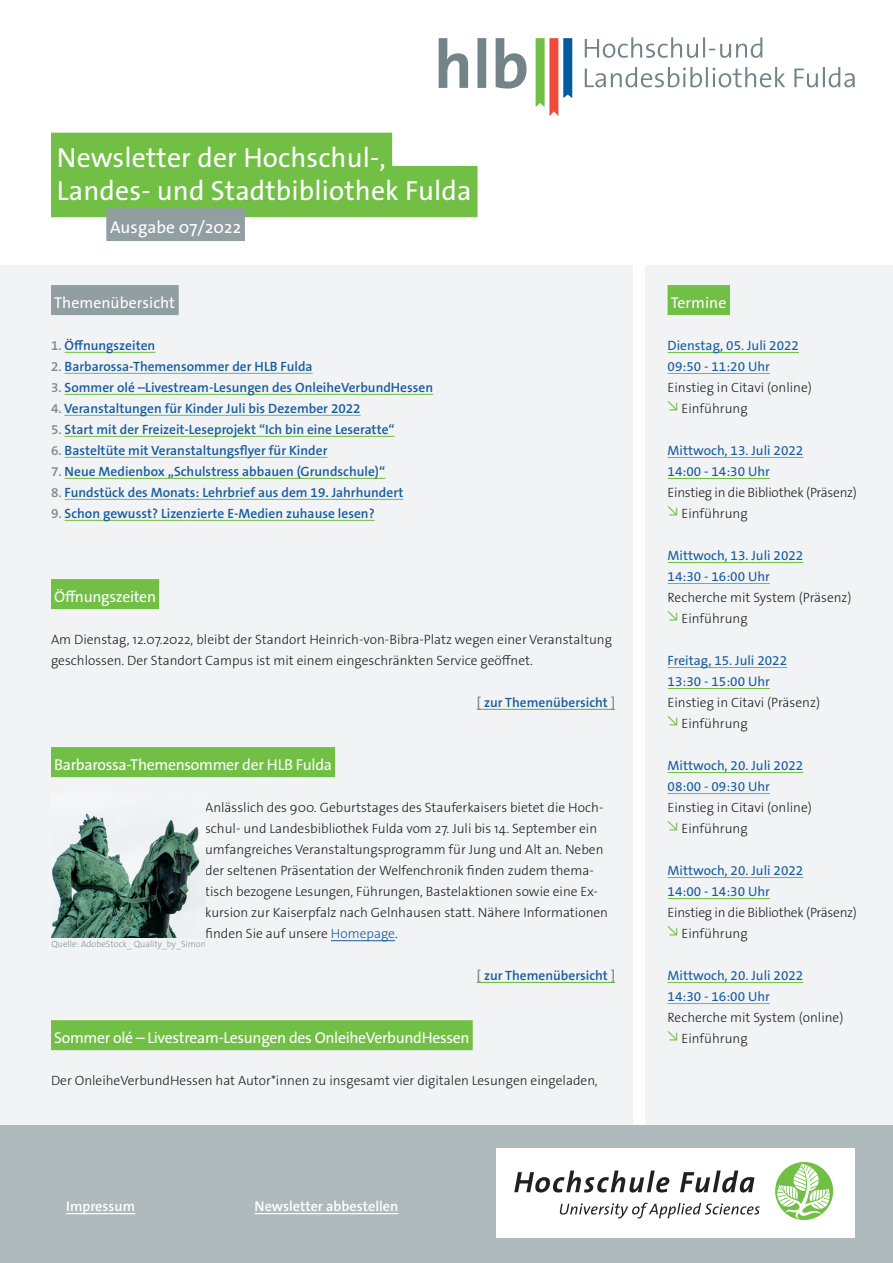
<style>
.page{position:relative;width:893px;height:1263px;background:#fff}
.page>*{position:absolute;margin:0;border:0;box-sizing:border-box;transform-origin:0 0}
.Titel-Headline{font:27.75px/33.3px "The Sans Os F";letter-spacing:.005em;color:#fff}
.Titel-Subheadline{font:17.25px "The Sans Os F";letter-spacing:.005em;color:#fff}
.Copy_Headline_HFD-Gr{font:15.75px "The Sans Os F";letter-spacing:-.02em;color:#fff}
.Copy_Headline_HFD-Gr-2{font:15.75px "The Sans Os F";letter-spacing:.005em;color:#fff}
.t1{font:600 14.25px "The Sans Os F";color:#fff}
.Copy_Headline_HFD-Gr-3{font:300 13.5px/21px "The Sans Os F";color:#231f20}
.Copy_Auszeichnung_03{font:600 13.5px "The Sans Os F";color:#175d9e}
.Copy_Auszeichnung_01{font:13.5px "The Sans Os F";color:#175d9e}
.Copy{font:300 13.5px "The Sans Os F";color:#231f20}
.Copy-2{font:300 13.5px "The Sans Os F";letter-spacing:-.02em;color:#231f20}
.Copy_Link{font:600 13.5px "The Sans Os F";color:#175d9e}
.t2{font:200 9px "The Sans Os F";color:#728488}
.s1{color:#7a8d91}
.s2{color:#175d9e}
</style>
<div class="page">
<div style="left:0;top:266px;width:632px;height:859px;background:#f1f3f4"></div>
<div style="left:645px;top:266px;width:248px;height:859px;background:#f1f3f4"></div>
<div style="left:0;top:1125px;width:893px;height:138px;background:#afbabd"></div>
<hr style="left:66px;top:1213px;width:69px;height:1px;background:#fff">
<hr style="left:255px;top:1213px;width:143px;height:1px;background:#fff">
<div style="left:496px;top:1148px;width:359px;height:90px;background:#fff"></div>
<div style="left:775px;top:1162px;width:58px;height:58px;background:#71bf44;border-radius:50%"></div>
<svg style="left:777px;top:1163px;width:53px;height:55px"></svg>
<svg style="left:514px;top:1170px;width:155px;height:22px"></svg>
<svg style="left:680px;top:1170px;width:74px;height:22px"></svg>
<svg style="left:559px;top:1203px;width:201px;height:15px"></svg>
<div style="left:51px;top:133px;width:341px;height:51px;background:#71bf44"></div>
<div style="left:51px;top:166px;width:427px;height:51px;background:#71bf44"></div>
<div style="left:106px;top:208px;width:139px;height:33px;background:#929fa2"></div>
<div style="left:51px;top:579px;width:108px;height:30px;background:#71bf44"></div>
<hr style="left:477px;top:709px;width:138px;height:1px;background:#71bf44">
<div style="left:51px;top:747px;width:284px;height:30px;background:#71bf44"></div>
<hr style="left:331px;top:940px;width:64px;height:1px;background:#175d9e">
<hr style="left:477px;top:982px;width:138px;height:1px;background:#71bf44">
<div style="left:51px;top:1020px;width:422px;height:30px;background:#71bf44"></div>
<div style="left:668px;top:285px;width:62px;height:30px;background:#71bf44"></div>
<hr style="left:668px;top:352px;width:131px;height:1px;background:#71bf44">
<hr style="left:668px;top:373px;width:102px;height:1px;background:#71bf44">
<hr style="left:668px;top:457px;width:135px;height:1px;background:#71bf44">
<hr style="left:668px;top:478px;width:102px;height:1px;background:#71bf44">
<hr style="left:668px;top:562px;width:135px;height:1px;background:#71bf44">
<hr style="left:668px;top:583px;width:102px;height:1px;background:#71bf44">
<hr style="left:668px;top:667px;width:119px;height:1px;background:#71bf44">
<hr style="left:668px;top:688px;width:102px;height:1px;background:#71bf44">
<hr style="left:668px;top:772px;width:135px;height:1px;background:#71bf44">
<hr style="left:668px;top:793px;width:102px;height:1px;background:#71bf44">
<hr style="left:668px;top:877px;width:135px;height:1px;background:#71bf44">
<hr style="left:668px;top:898px;width:102px;height:1px;background:#71bf44">
<hr style="left:668px;top:982px;width:135px;height:1px;background:#71bf44">
<hr style="left:668px;top:1003px;width:102px;height:1px;background:#71bf44">
<div style="left:51px;top:285px;width:128px;height:30px;background:#929fa2"></div>
<hr style="left:65px;top:352px;width:90px;height:1px;background:#71bf44">
<hr style="left:65px;top:373px;width:248px;height:1px;background:#71bf44">
<hr style="left:65px;top:394px;width:368px;height:1px;background:#71bf44">
<hr style="left:64px;top:415px;width:297px;height:1px;background:#71bf44">
<hr style="left:65px;top:436px;width:330px;height:1px;background:#71bf44">
<hr style="left:65px;top:457px;width:262px;height:1px;background:#71bf44">
<hr style="left:65px;top:478px;width:320px;height:1px;background:#71bf44">
<hr style="left:65px;top:499px;width:338px;height:1px;background:#71bf44">
<hr style="left:65px;top:520px;width:310px;height:1px;background:#71bf44">
<svg style="left:585px;top:67px;width:270px;height:20px"></svg>
<svg style="left:585px;top:37px;width:177px;height:21px"></svg>
<svg style="left:439px;top:38px;width:88px;height:51px"></svg>
<svg style="left:536px;top:38px;width:36px;height:78px"></svg>
<img style="left:52px;top:813px;width:148px;height:124px">
<p class="Titel-Headline" style="left:57px;top:141px;width:416px">Newsletter der Hochschul-,<br>Landes- und Stadtbibliothek Fulda</p>
<p class="Titel-Subheadline" style="left:110px;top:216px;width:132px">Ausgabe 07/2022</p>
<p class="Copy_Headline_HFD-Gr-2" style="left:54px;top:292px;width:123px">Themenübersicht</p>
<p class="Copy_Auszeichnung_03" style="left:51px;top:336px;width:106px"><span class="s1">1.</span> Öffnungszeiten</p>
<p class="Copy_Auszeichnung_03" style="left:51px;top:357px;width:263px"><span class="s1">2.</span> Barbarossa-Themensommer der HLB Fulda</p>
<p class="Copy_Auszeichnung_03" style="left:51px;top:378px;width:384px"><span class="s1">3.</span> Sommer olé –Livestream-Lesungen des OnleiheVerbundHessen</p>
<p class="Copy_Auszeichnung_03" style="left:51px;top:399px;width:311px"><span class="s1">4.</span> Veranstaltungen für Kinder Juli bis Dezember 2022</p>
<p class="Copy_Auszeichnung_03" style="left:51px;top:420px;width:345px"><span class="s1">5.</span> Start mit der Freizeit-Leseprojekt “Ich bin eine Leseratte“</p>
<p class="Copy_Auszeichnung_03" style="left:51px;top:441px;width:278px"><span class="s1">6.</span> Basteltüte mit Veranstaltungsflyer für Kinder</p>
<p class="Copy_Auszeichnung_03" style="left:51px;top:462px;width:336px"><span class="s1">7.</span> Neue Medienbox „Schulstress abbauen (Grundschule)“</p>
<p class="Copy_Auszeichnung_03" style="left:51px;top:483px;width:354px"><span class="s1">8.</span> Fundstück des Monats: Lehrbrief aus dem 19. Jahrhundert</p>
<p class="Copy_Auszeichnung_03" style="left:51px;top:504px;width:325px"><span class="s1">9.</span> Schon gewusst? Lizenzierte E-Medien zuhause lesen?</p>
<p class="Copy_Headline_HFD-Gr" style="left:54px;top:586px;width:103px">Öffnungszeiten</p>
<p class="Copy_Headline_HFD-Gr-3" style="left:51px;top:629px;width:562px">Am Dienstag, 12.07.2022, bleibt der Standort Heinrich-von-Bibra-Platz wegen einer Veranstaltung geschlossen. Der Standort Campus ist mit einem eingeschränkten Service geöffnet.</p>
<p class="Copy_Link" style="left:477px;top:693px;width:140px"><span class="s1">[</span> zur Themenübersicht <span class="s1">]</span></p>
<p class="Copy_Headline_HFD-Gr" style="left:54px;top:754px;width:279px">Barbarossa-Themensommer der HLB Fulda</p>
<p class="Copy_Headline_HFD-Gr-3" style="left:205px;top:797px;width:404px">Anlässlich des 900. Geburtstages des Stauferkaisers bietet die Hoch&shy;schul- und Landesbibliothek Fulda vom 27. Juli bis 14. September ein umfangreiches Veranstaltungsprogramm für Jung und Alt an. Neben der seltenen Präsentation der Welfenchronik finden zudem thema&shy;tisch bezogene Lesungen, Führungen, Bastelaktionen sowie eine Ex&shy;kursion zur Kaiserpfalz nach Gelnhausen statt. Nähere Informationen finden Sie auf unsere <span class="s2">Homepage</span>.</p>
<p class="Copy_Link" style="left:477px;top:966px;width:140px"><span class="s1">[</span> zur Themenübersicht <span class="s1">]</span></p>
<p class="t2" style="left:52px;top:938px;width:156px">Quelle: AdobeStock_ Quality_by_Simon</p>
<p class="Copy_Headline_HFD-Gr" style="left:54px;top:1027px;width:417px">Sommer olé – Livestream-Lesungen des OnleiheVerbundHessen</p>
<p class="Copy_Headline_HFD-Gr-3" style="left:51px;top:1070px;width:548px">Der OnleiheVerbundHessen hat Autor*innen zu insgesamt vier digitalen Lesungen eingeladen,</p>
<p class="t1" style="left:66px;top:1197px;width:70px">Impressum</p>
<p class="t1" style="left:255px;top:1197px;width:145px">Newsletter abbestellen</p>
<p class="Copy_Headline_HFD-Gr-2" style="left:671px;top:292px;width:57px">Termine</p>
<p class="Copy_Auszeichnung_01" style="left:668px;top:336px;width:133px">Dienstag, 05. Juli 2022</p>
<p class="Copy_Auszeichnung_01" style="left:668px;top:357px;width:104px">09:50 - 11:20 Uhr</p>
<p class="Copy" style="left:668px;top:378px;width:146px">Einstieg in Citavi (online)</p>
<p class="Copy_Headline_HFD-Gr-3" style="left:668px;top:398px;width:81px"><sup>↘</sup> Einführung</p>
<p class="Copy_Auszeichnung_01" style="left:668px;top:441px;width:137px">Mittwoch, 13. Juli 2022</p>
<p class="Copy_Auszeichnung_01" style="left:668px;top:462px;width:104px">14:00 - 14:30 Uhr</p>
<p class="Copy-2" style="left:668px;top:483px;width:191px">Einstieg in die Bibliothek (Präsenz)</p>
<p class="Copy_Headline_HFD-Gr-3" style="left:668px;top:503px;width:81px"><sup>↘</sup> Einführung</p>
<p class="Copy_Auszeichnung_01" style="left:668px;top:546px;width:137px">Mittwoch, 13. Juli 2022</p>
<p class="Copy_Auszeichnung_01" style="left:668px;top:567px;width:104px">14:30 - 16:00 Uhr</p>
<p class="Copy" style="left:668px;top:588px;width:186px">Recherche mit System (Präsenz)</p>
<p class="Copy_Headline_HFD-Gr-3" style="left:668px;top:608px;width:81px"><sup>↘</sup> Einführung</p>
<p class="Copy_Auszeichnung_01" style="left:668px;top:651px;width:121px">Freitag, 15. Juli 2022</p>
<p class="Copy_Auszeichnung_01" style="left:668px;top:672px;width:104px">13:30 - 15:00 Uhr</p>
<p class="Copy" style="left:668px;top:693px;width:154px">Einstieg in Citavi (Präsenz)</p>
<p class="Copy_Headline_HFD-Gr-3" style="left:668px;top:713px;width:81px"><sup>↘</sup> Einführung</p>
<p class="Copy_Auszeichnung_01" style="left:668px;top:756px;width:137px">Mittwoch, 20. Juli 2022</p>
<p class="Copy_Auszeichnung_01" style="left:668px;top:777px;width:104px">08:00 - 09:30 Uhr</p>
<p class="Copy" style="left:668px;top:798px;width:146px">Einstieg in Citavi (online)</p>
<p class="Copy_Headline_HFD-Gr-3" style="left:668px;top:818px;width:81px"><sup>↘</sup> Einführung</p>
<p class="Copy_Auszeichnung_01" style="left:668px;top:861px;width:137px">Mittwoch, 20. Juli 2022</p>
<p class="Copy_Auszeichnung_01" style="left:668px;top:882px;width:104px">14:00 - 14:30 Uhr</p>
<p class="Copy-2" style="left:668px;top:903px;width:191px">Einstieg in die Bibliothek (Präsenz)</p>
<p class="Copy_Headline_HFD-Gr-3" style="left:668px;top:923px;width:81px"><sup>↘</sup> Einführung</p>
<p class="Copy_Auszeichnung_01" style="left:668px;top:966px;width:137px">Mittwoch, 20. Juli 2022</p>
<p class="Copy_Auszeichnung_01" style="left:668px;top:987px;width:104px">14:30 - 16:00 Uhr</p>
<p class="Copy" style="left:668px;top:1008px;width:177px">Recherche mit System (online)</p>
<p class="Copy_Headline_HFD-Gr-3" style="left:668px;top:1028px;width:81px"><sup>↘</sup> Einführung</p>
</div>
